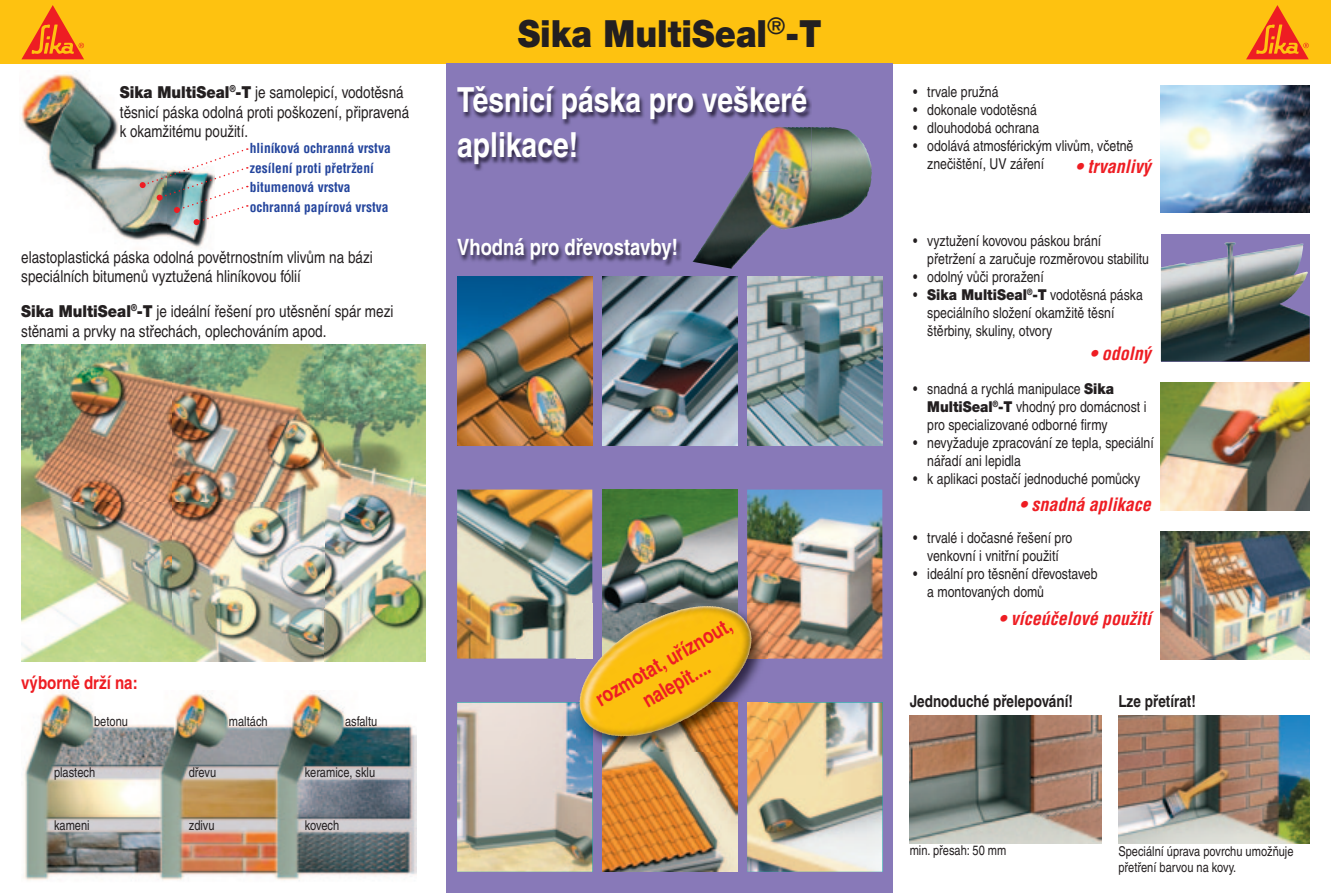
<style>
.page{position:relative;width:1331px;height:893px;background:#fff}
.page>*{position:absolute;margin:0;border:0;box-sizing:border-box;transform-origin:0 0}
.t1{font:900 37.5px "Helvetica CE";color:#231f20;scale:.9 1}
.t2{font:700 condensed 34.5px/45px "Helvetica CE";color:#fff}
.t3{font:700 condensed 22.5px "Helvetica CE";color:#fff}
.t4{font:700 condensed 21px/25.2px "Helvetica CE";color:#ee1d23;text-align:center}
.t5{font:italic 700 condensed 18px "Helvetica CE";color:#ee1d23}
.t6{font:700 condensed 18px "Helvetica CE";color:#ee1d23}
.t7{font:condensed 16.5px/19.8px "Helvetica CE";color:#231f20}
.t8{font:700 condensed 16.5px "Helvetica CE";color:#231f20}
.t9{font:condensed 15px/18px "Helvetica CE";color:#231f20}
.t10{font:condensed 13.5px/16.2px "Helvetica CE";color:#231f20}
.t11{font:700 condensed 13.5px/19.5px "Helvetica CE";color:#24459d}
.s1{font-weight:900;font-stretch:normal}
</style>
<div class="page">
<div style="left:0;top:0;width:1331px;height:64px;background:#fec210"></div>
<svg style="left:21px;top:5px;width:63px;height:54px"></svg>
<svg style="left:1246px;top:5px;width:63px;height:54px"></svg>
<div style="left:446px;top:64px;width:447px;height:829px;background:#8879b8"></div>
<div style="left:1161px;top:234px;width:149px;height:127px;background:#8879b8"></div>
<img style="left:1161px;top:242px;width:149px;height:119px">
<img style="left:1161px;top:383px;width:149px;height:127px">
<img style="left:1161px;top:85px;width:149px;height:128px">
<img style="left:1161px;top:531px;width:149px;height:128px">
<img style="left:20px;top:74px;width:187px;height:174px">
<img style="left:21px;top:344px;width:404px;height:317px">
<img style="left:457px;top:490px;width:135px;height:169px">
<img style="left:602px;top:490px;width:135px;height:113px">
<img style="left:747px;top:490px;width:135px;height:169px">
<img style="left:457px;top:276px;width:135px;height:169px">
<img style="left:602px;top:276px;width:135px;height:169px">
<img style="left:747px;top:276px;width:135px;height:169px">
<img style="left:457px;top:703px;width:135px;height:169px">
<img style="left:602px;top:752px;width:135px;height:120px">
<img style="left:747px;top:703px;width:135px;height:169px">
<img style="left:24px;top:692px;width:393px;height:189px">
<img style="left:910px;top:715px;width:191px;height:128px">
<img style="left:1118px;top:715px;width:192px;height:128px">
<img style="left:708px;top:171px;width:104px;height:66px">
<img style="left:140px;top:148px;width:108px;height:77px">
<img style="left:577px;top:603px;width:190px;height:149px">
<img style="left:577px;top:603px;width:15px;height:56px">
<img style="left:747px;top:603px;width:20px;height:56px">
<img style="left:577px;top:703px;width:15px;height:49px">
<img style="left:747px;top:703px;width:20px;height:49px">
<img style="left:580px;top:606px;width:126px;height:91px">
<img style="left:457px;top:88px;width:355px;height:83px">
<img style="left:750px;top:127px;width:62px;height:44px">
<img style="left:457px;top:240px;width:225px;height:26px">
<p class="t7" style="left:120px;top:82px;width:291px"><span class="s1">Sika MultiSeal</span><sup>®</sup><span class="s1">-T</span> je samolepicí, vodotěsná těsnicí páska odolná proti poškození, připravená k okamžitému použití.</p>
<p class="t11" style="left:250px;top:138px;width:142px">hliníková ochranná vrstva zesílení proti přetržení bitumenová vrstva ochranná papírová vrstva</p>
<p class="t7" style="left:21px;top:247px;width:353px">elastoplastická páska odolná povětrnostním vlivům na bázi speciálních bitumenů vyztužená hliníkovou fólií</p>
<p class="t7" style="left:21px;top:301px;width:374px"><span class="s1">Sika MultiSeal</span><sup>®</sup><span class="s1">-T</span> je ideální řešení pro utěsnění spár mezi stěnami a prvky na střechách, oplechováním apod.</p>
<h1 class="t1" style="left:518px;top:10px;width:339px">Sika MultiSeal<sup>®</sup>-T</h1>
<h2 class="t2" style="left:457px;top:77px;width:352px">Těsnicí páska pro veškeré aplikace!</h2>
<h3 class="t3" style="left:457px;top:234px;width:222px">Vhodná pro dřevostavby!</h3>
<p class="t6" style="left:21px;top:672px;width:118px">výborně drží na:</p>
<p class="t10" style="left:94px;top:713px;width:35px">betonu</p>
<p class="t10" style="left:54px;top:764px;width:43px">plastech</p>
<p class="t10" style="left:54px;top:817px;width:37px">kameni</p>
<p class="t10" style="left:229px;top:713px;width:40px">maltách</p>
<p class="t10" style="left:189px;top:764px;width:29px">dřevu</p>
<p class="t10" style="left:189px;top:817px;width:27px">zdivu</p>
<p class="t10" style="left:345px;top:713px;width:34px">asfaltu</p>
<p class="t10" style="left:305px;top:764px;width:72px">keramice, sklu</p>
<p class="t10" style="left:305px;top:817px;width:36px">kovech</p>
<h3 class="t4" style="left:591px;top:689px;width:155px;rotate:-30deg">rozm otat, uříznout, nalepit....</h3>
<p class="t9" style="left:913px;top:82px;width:87px">• trvale pružná</p>
<p class="t9" style="left:913px;top:100px;width:125px">• dokonale vodotěsná</p>
<p class="t9" style="left:913px;top:118px;width:128px">• dlouhodobá ochrana</p>
<p class="t9" style="left:927px;top:136px;width:208px;text-indent:-14px">• odolává atmosférickým vlivům, včetně znečištění, UV záření</p>
<p class="t5" style="left:1075px;top:155px;width:77px">• trvanlivý</p>
<p class="t9" style="left:927px;top:231px;width:223px;text-indent:-14px">• vyztužení kovovou páskou brání přetržení a zaručuje rozměrovou stabilitu</p>
<p class="t9" style="left:913px;top:267px;width:132px">• odolný vůči proražení</p>
<p class="t9" style="left:927px;top:285px;width:217px;text-indent:-14px">• <span class="s1">Sika MultiSeal</span><sup>®</sup><span class="s1">-T</span> vodotěsná páska speciálního složení okamžitě těsní štěrbiny, skuliny, otvory</p>
<p class="t5" style="left:1090px;top:343px;width:63px">• odolný</p>
<p class="t9" style="left:927px;top:380px;width:221px;text-indent:-14px">• snadná a rychlá manipulace <span class="s1">Sika<br>MultiSeal</span><sup>®</sup><span class="s1">-T</span> vhodný pro domácnost i pro specializované odborné firmy</p>
<p class="t9" style="left:927px;top:434px;width:228px;text-indent:-14px">• nevyžaduje zpracování ze tepla, speciální nářadí ani lepidla</p>
<p class="t9" style="left:913px;top:470px;width:228px">• k aplikaci postačí jednoduché pomůcky</p>
<p class="t5" style="left:1019px;top:493px;width:133px">• snadná aplikace</p>
<p class="t9" style="left:913px;top:529px;width:161px;text-align:center">• trvalé i dočasné řešení pro venkovní i vnitřní použití</p>
<p class="t9" style="left:927px;top:565px;width:172px;text-indent:-14px">• ideální pro těsnění dřevostaveb a montovaných domů</p>
<p class="t5" style="left:999px;top:607px;width:154px">• víceúčelové použití</p>
<p class="t8" style="left:910px;top:692px;width:165px">Jednoduché přelepování!</p>
<p class="t8" style="left:1118px;top:692px;width:79px">Lze přetírat!</p>
<p class="t10" style="left:910px;top:843px;width:98px">min. přesah: 50 mm</p>
<p class="t10" style="left:1118px;top:843px;width:177px">Speciální úprava povrchu umožňuje přetření barvou na kovy.</p>
</div>
